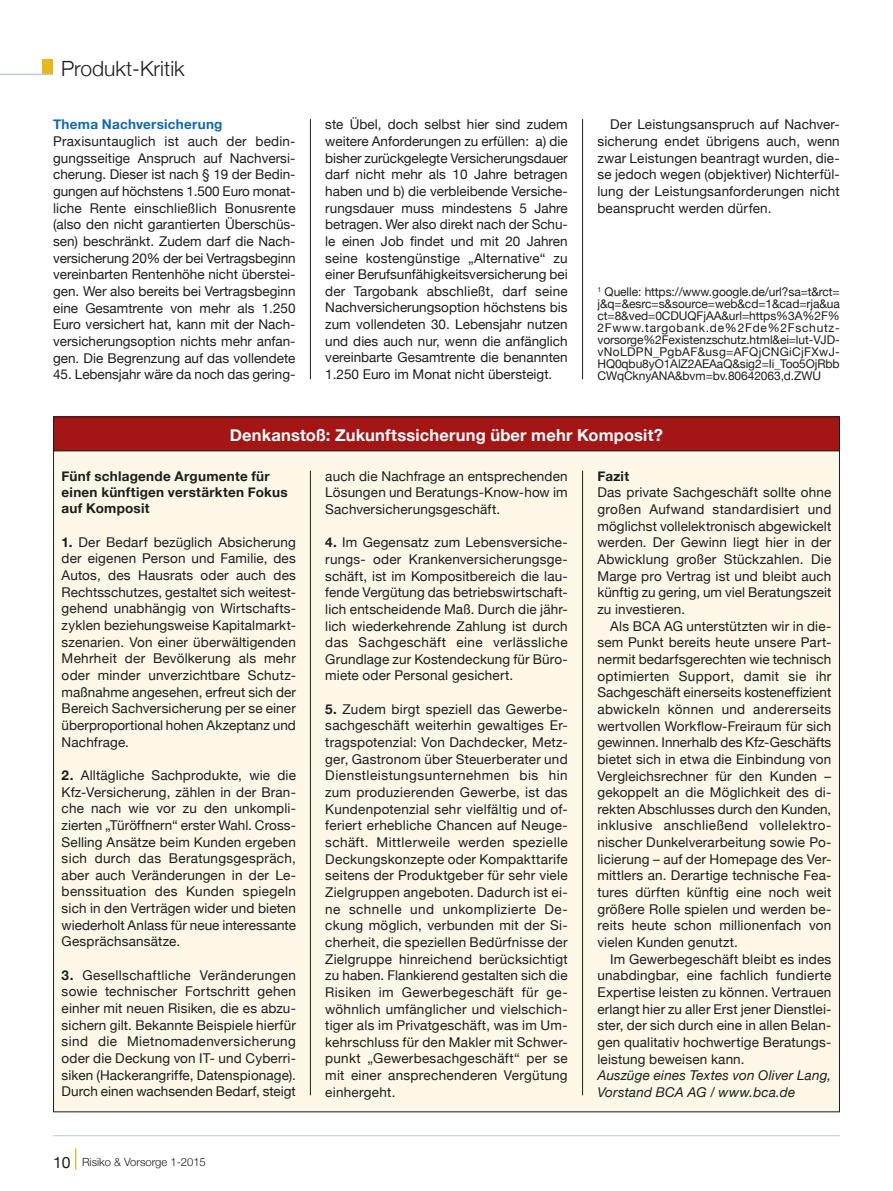
<style>
.page{position:relative;width:893px;height:1191px;background:#fff}
.page>*{position:absolute;margin:0;border:0;box-sizing:border-box;transform-origin:0 0}
.t1{font:300 21px "Helvetica Neue";color:#1d1d1b}
.t2{font:700 16.5px "Helvetica Neue";letter-spacing:.01em;color:#fff}
.t3{font:13.5px/16.6px "Helvetica Neue";letter-spacing:.01em;color:#1d1d1b;text-align:justify}
.t4{font:700 13.5px/16.2px "Helvetica Neue";letter-spacing:.02em;color:#1d1d1b}
.t5{font:italic 13.5px/16.6px "Helvetica Neue";letter-spacing:.01em;color:#1d1d1b}
.t6{font:700 13.5px "Helvetica Neue";letter-spacing:.02em;color:#1269b0}
.t7{font:12px/12px "Helvetica Neue";letter-spacing:-.01em;color:#1d1d1b;text-align:justify}
.t8{font:300 11.25px "Helvetica Neue";color:#1d1d1b}
.s1{font-weight:700}
.s2{font-weight:400;font-size:15.75px}
</style>
<div class="page">
<hr style="left:53px;top:1135px;width:787px;height:1px;background:#c0c9d9">
<svg style="left:75px;top:1148px;width:1px;height:21px"></svg>
<div style="left:54px;top:450px;width:786px;height:662px;background:#fcf7e7"></div>
<div style="left:54px;top:416px;width:786px;height:34px;background:#a41515"></div>
<div style="left:43px;top:60px;width:10px;height:14px;background:#e9b717"></div>
<hr style="left:0;top:74px;width:53px;height:1px;background:#c0c9d9">
<hr style="left:310px;top:119px;width:1px;height:260px;background:#1d1d1b">
<hr style="left:582px;top:119px;width:1px;height:260px;background:#1d1d1b">
<hr style="left:310px;top:471px;width:1px;height:624px;background:#1d1d1b">
<hr style="left:582px;top:471px;width:1px;height:624px;background:#1d1d1b">
<hr style="left:53px;top:450px;width:787px;height:1px;background:#1d1d1b">
<h1 class="t1" style="left:61px;top:55px;width:125px">Produkt-Kritik</h1>
<p class="t6" style="left:53px;top:116px;width:171px">Thema Nachversicherung</p>
<p class="t3" style="left:53px;top:133px;width:244px">Praxisuntauglich ist auch der bedin&shy;gungsseitige Anspruch auf Nachversi&shy;cherung. Dieser ist nach § 19 der Bedin&shy;gungen auf höchstens 1.500 Euro monat&shy;liche Rente einschließlich Bonusrente (also den nicht garantierten Überschüs&shy;sen) beschränkt. Zudem darf die Nach&shy;versicherung 20% der bei Vertragsbeginn vereinbarten Rentenhöhe nicht überstei&shy;gen. Wer also bereits bei Vertragsbeginn eine Gesamtrente von mehr als 1.250<br>Euro versichert hat, kann mit der Nach&shy;versicherungsoption nichts mehr anfan&shy;gen. Die Begrenzung auf das vollendete</p>
<p class="t3" style="left:53px;top:366px;width:244px">45. Lebensjahr wäre da noch das gering-</p>
<p class="t3" style="left:325px;top:116px;width:244px">ste Übel, doch selbst hier sind zudem weitere Anforderungen zu erfüllen: a) die bisher zurückgelegte Versicherungsdauer darf nicht mehr als 10 Jahre betragen haben und b) die verbleibende Versiche&shy;rungsdauer muss mindestens 5 Jahre betragen. Wer also direkt nach der Schu&shy;le einen Job findet und mit 20 Jahren seine kostengünstige „Alternative“ zu einer Berufsunfähigkeitsversicherung bei der Targobank abschließt, darf seine Nachversicherungsoption höchstens bis zum vollendeten 30. Lebensjahr nutzen und dies auch nur, wenn die anfänglich vereinbarte Gesamtrente die benannten 1.250 Euro im Monat nicht übersteigt.</p>
<p class="t3" style="left:597px;top:116px;width:244px;text-indent:13px">Der Leistungsanspruch auf Nachver&shy;sicherung endet übrigens auch, wenn zwar Leistungen beantragt wurden, die&shy;se jedoch wegen (objektiver) Nichterfül&shy;lung der Leistungsanforderungen nicht beansprucht werden dürfen.</p>
<p class="t7" style="left:597px;top:285px;width:244px"><sup>1</sup> Quelle: https://www.google.de/url?sa=t&amp;rct= j&amp;q=&amp;esrc=s&amp;source=web&amp;cd=1&amp;cad=rja&amp;ua ct=8&amp;ved=0CDUQFjAA&amp;url=https%3A%2F% 2Fwww.targobank.de%2Fde%2Fschutz&shy;vorsorge%2Fexistenzschutz.html&amp;ei=lut-VJD&shy;vNoLDPN_PgbAF&amp;usg=AFQjCNGiCjFXwJ-HQ0qbu8yO1AlZ2AEAaQ&amp;sig2=Ii_Too5OjRbb CWqCknyANA&amp;bvm=bv.80642063,d.ZWU</p>
<p class="t2" style="left:230px;top:425px;width:435px">Denkanstoß: Zukunftssicherung über mehr Komposit?</p>
<p class="t4" style="left:62px;top:468px;width:227px">Fünf schlagende Argumente für einen künftigen verstärkten Fokus auf Komposit</p>
<p class="t3" style="left:62px;top:533px;width:236px"><span class="s1">1.</span> Der Bedarf bezüglich Absicherung der eigenen Person und Familie, des Autos, des Hausrats oder auch des Rechtsschutzes, gestaltet sich weitest&shy;gehend unabhängig von Wirtschafts&shy;zyklen beziehungsweise Kapitalmarkt&shy;szenarien. Von einer überwältigenden Mehrheit der Bevölkerung als mehr oder minder unverzichtbare Schutz&shy;maßnahme angesehen, erfreut sich der Bereich Sachversicherung per se einer überproportional hohen Akzeptanz und Nachfrage.</p>
<p class="t3" style="left:62px;top:766px;width:236px"><span class="s1">2.</span> Alltägliche Sachprodukte, wie die Kfz-Versicherung, zählen in der Bran&shy;che nach wie vor zu den unkompli&shy;zierten „Türöffnern“ erster Wahl. Cross-Selling Ansätze beim Kunden ergeben sich durch das Beratungsgespräch, aber auch Veränderungen in der Le&shy;benssituation des Kunden spiegeln sich in den Verträgen wider und bieten wiederholt Anlass für neue interessante Gesprächsansätze.</p>
<p class="t3" style="left:62px;top:966px;width:236px"><span class="s1">3.</span> Gesellschaftliche Veränderungen sowie technischer Fortschritt gehen einher mit neuen Risiken, die es abzu&shy;sichern gilt. Bekannte Beispiele hierfür sind die Mietnomadenversicherung oder die Deckung von IT- und Cyberri&shy;siken (Hackerangriffe, Datenspionage).<br>Durch einen wachsenden Bedarf, steigt</p>
<p class="t8" style="left:53px;top:1154px;width:154px"><span class="s2">10</span> Risiko &amp; Vorsorge 1-2015</p>
<p class="t3" style="left:325px;top:467px;width:244px">auch die Nachfrage an entsprechenden Lösungen und Beratungs-Know-how im Sachversicherungsgeschäft.</p>
<p class="t3" style="left:325px;top:534px;width:244px"><span class="s1">4.</span> Im Gegensatz zum Lebensversiche&shy;rungs- oder Krankenversicherungsge&shy;schäft, ist im Kompositbereich die lau&shy;fende Vergütung das betriebswirtschaft&shy;lich entscheidende Maß. Durch die jähr&shy;lich wiederkehrende Zahlung ist durch das Sachgeschäft eine verlässliche Grundlage zur Kostendeckung für Büro&shy;miete oder Personal gesichert.</p>
<p class="t3" style="left:325px;top:700px;width:244px"><span class="s1">5.</span> Zudem birgt speziell das Gewerbe&shy;sachgeschäft weiterhin gewaltiges Er&shy;tragspotenzial: Von Dachdecker, Metz&shy;ger, Gastronom über Steuerberater und Dienstleistungsunternehmen bis hin zum produzierenden Gewerbe, ist das Kundenpotenzial sehr vielfältig und of&shy;feriert erhebliche Chancen auf Neuge&shy;schäft. Mittlerweile werden spezielle Deckungskonzepte oder Kompakttarife seitens der Produktgeber für sehr viele Zielgruppen angeboten. Dadurch ist ei&shy;ne schnelle und unkomplizierte De&shy;ckung möglich, verbunden mit der Si&shy;cherheit, die speziellen Bedürfnisse der Zielgruppe hinreichend berücksichtigt zu haben. Flankierend gestalten sich die Risiken im Gewerbegeschäft für ge&shy;wöhnlich umfänglicher und vielschich&shy;tiger als im Privatgeschäft, was im Um&shy;kehrschluss für den Makler mit Schwer&shy;punkt „Gewerbesachgeschäft“ per se mit einer ansprechenderen Vergütung einhergeht.</p>
<p class="t4" style="left:597px;top:467px;width:33px">Fazit</p>
<p class="t3" style="left:597px;top:484px;width:235px">Das private Sachgeschäft sollte ohne großen Aufwand standardisiert und möglichst vollelektronisch abgewickelt werden. Der Gewinn liegt hier in der Abwicklung großer Stückzahlen. Die Marge pro Vertrag ist und bleibt auch künftig zu gering, um viel Beratungszeit zu investieren.</p>
<p class="t3" style="left:597px;top:617px;width:235px;text-indent:13px">Als BCA AG unterstützten wir in die&shy;sem Punkt bereits heute unsere Part&shy;nermit bedarfsgerechten wie technisch optimierten Support, damit sie ihr Sachgeschäft einerseits kosteneffizient abwickeln können und andererseits wertvollen Workflow-Freiraum für sich gewinnen. Innerhalb des Kfz-Geschäfts bietet sich in etwa die Einbindung von Vergleichsrechner für den Kunden – gekoppelt an die Möglichkeit des di&shy;rekten Abschlusses durch den Kunden, inklusive anschließend vollelektro&shy;nischer Dunkelverarbeitung sowie Po&shy;licierung – auf der Homepage des Ver&shy;mittlers an. Derartige technische Fea&shy;tures dürften künftig eine noch weit größere Rolle spielen und werden be&shy;reits heute schon millionenfach von vielen Kunden genutzt.</p>
<p class="t3" style="left:597px;top:950px;width:235px;text-indent:13px">Im Gewerbegeschäft bleibt es indes unabdingbar, eine fachlich fundierte Expertise leisten zu können. Vertrauen erlangt hier zu aller Erst jener Dienstlei&shy;ster, der sich durch eine in allen Belan&shy;gen qualitativ hochwertige Beratungs&shy;leistung beweisen kann.</p>
<p class="t5" style="left:597px;top:1067px;width:235px">Auszüge eines Textes von Oliver Lang,<br>Vorstand BCA AG / www.bca.de</p>
</div>
